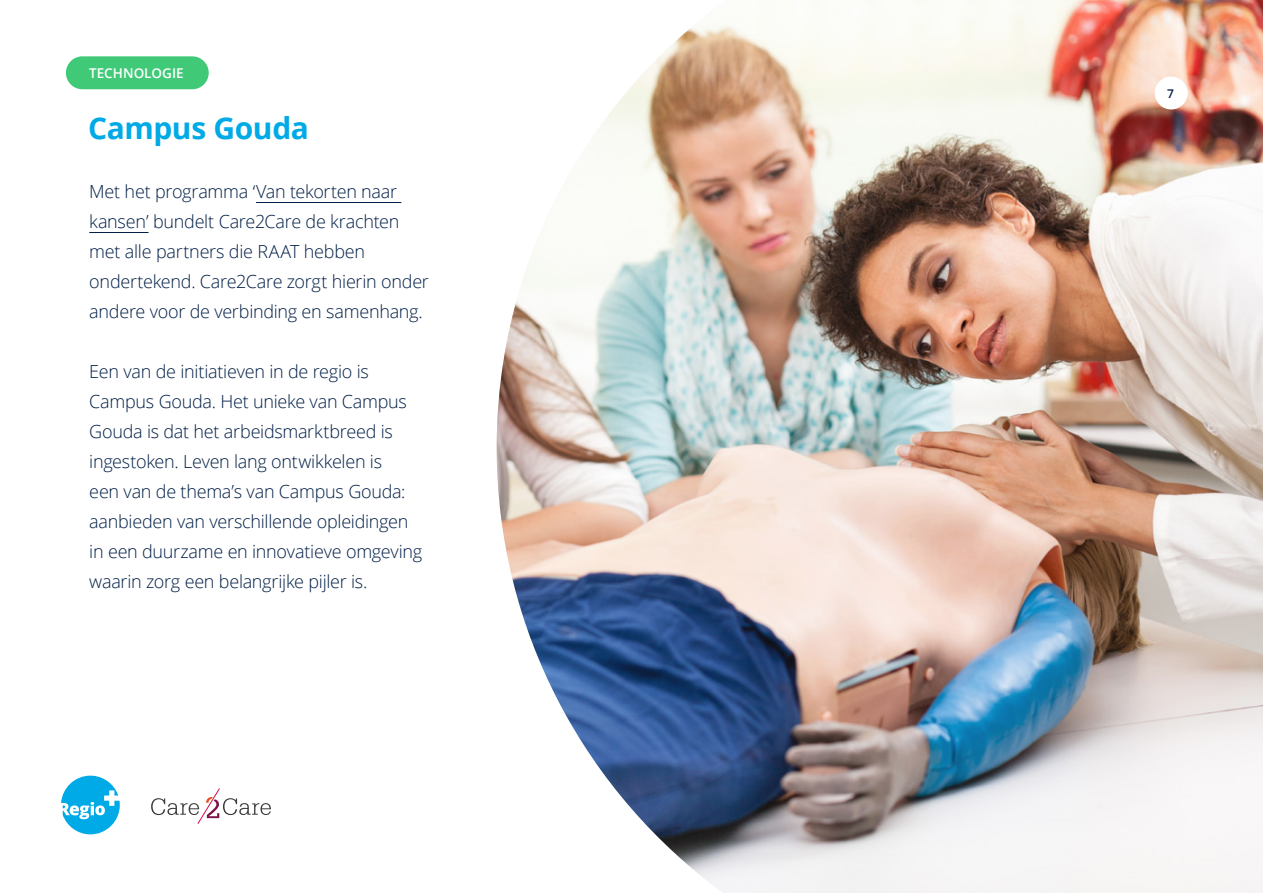
<style>
.page{position:relative;width:1263px;height:893px;background:#fff}
.page>*{position:absolute;margin:0;border:0;box-sizing:border-box;transform-origin:0 0}
.t1{font:700 30px "Open Sans";letter-spacing:-.015em;color:#00aae6}
.t2{font:300 18px/30px "Open Sans";letter-spacing:-.015em;color:#001e46}
.t3{font:600 13.5px "Open Sans";color:#fff}
.t4{font:600 12px "Open Sans";color:#001e46}
</style>
<div class="page">
<img style="left:497px;top:0;width:766px;height:893px">
<hr style="left:256px;top:202px;width:145px;height:1px;background:#001e46">
<hr style="left:89px;top:232px;width:60px;height:1px;background:#001e46">
<div style="left:66px;top:56px;width:143px;height:33px;background:#40ca78;border-radius:16px"></div>
<svg style="left:151px;top:789px;width:120px;height:34px"></svg>
<svg style="left:61px;top:776px;width:59px;height:58px"></svg>
<div style="left:1155px;top:77px;width:33px;height:32px;background:#fff;border-radius:50%"></div>
<p class="t3" style="left:89px;top:64px;width:96px">TECHNOLOGIE</p>
<h1 class="t1" style="left:88px;top:107px;width:222px">Campus Gouda</h1>
<p class="t2" style="left:89px;top:176px;width:341px">Met het programma ‘Van tekorten naar kansen’ bundelt Care2Care de krachten met alle partners die RAAT hebben ondertekend. Care2Care zorgt hierin onder andere voor de verbinding en samenhang.</p>
<p class="t2" style="left:89px;top:356px;width:334px">Een van de initiatieven in de regio is Campus Gouda. Het unieke van Campus Gouda is dat het arbeidsmarktbreed is ingestoken. Leven lang ontwikkelen is<br>een van de thema’s van Campus Gouda: aanbieden van verschillende opleidingen in een duurzame en innovatieve omgeving waarin zorg een belangrijke pijler is.</p>
<p class="t4" style="left:1167px;top:85px;width:8px">7</p>
</div>
